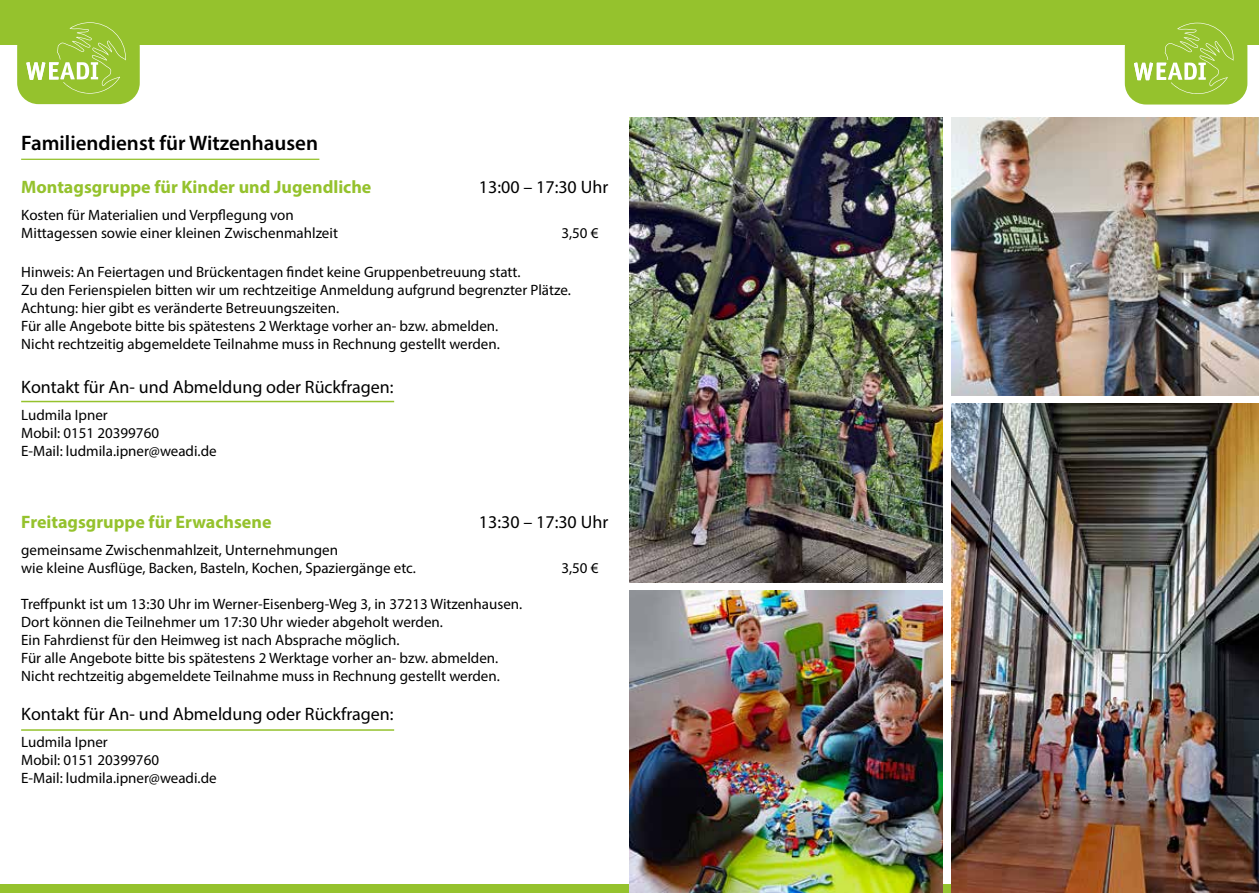
<style>
.page{position:relative;width:1259px;height:893px;background:#fff}
.page>*{position:absolute;margin:0;border:0;box-sizing:border-box;transform-origin:0 0}
.t1{font:600 21px "Myriad Pro";color:#000}
.t2{font:18px "Myriad Pro";color:#000}
.t3{font:700 18px "Myriad Pro";color:#95c22d}
.t4{font:15px/18px "Myriad Pro";color:#000}
</style>
<div class="page">
<div style="left:1124px;top:26px;width:123px;height:79px;background:#95c22d;border-radius:21px"></div>
<div style="left:632px;top:0;width:627px;height:45px;background:#95c22d"></div>
<svg style="left:1134px;top:23px;width:99px;height:71px"></svg>
<div style="left:17px;top:26px;width:123px;height:78px;background:#95c22d;border-radius:21px"></div>
<div style="left:0;top:0;width:635px;height:45px;background:#95c22d"></div>
<svg style="left:26px;top:22px;width:100px;height:72px"></svg>
<div style="left:0;top:884px;width:1259px;height:9px;background:#95c22d"></div>
<hr style="left:21px;top:401px;width:373px;height:1px;background:#95c22d">
<hr style="left:21px;top:159px;width:298px;height:1px;background:#95c22d">
<hr style="left:21px;top:729px;width:373px;height:2px;background:#95c22d">
<img style="left:952px;top:404px;width:307px;height:489px">
<img style="left:629px;top:591px;width:313px;height:302px">
<img style="left:952px;top:117px;width:307px;height:278px">
<img style="left:630px;top:117px;width:312px;height:465px">
<h1 class="t1" style="left:21px;top:129px;width:298px">Familiendienst für Witzenhausen</h1>
<p class="t3" style="left:21px;top:175px;width:352px">Montagsgruppe für Kinder und Jugendliche</p>
<p class="t2" style="left:479px;top:176px;width:131px">13:00 – 17:30 Uhr</p>
<p class="t4" style="left:21px;top:205px;width:318px">Kosten für Materialien und Verpflegung von<br>Mittagessen sowie einer kleinen Zwischenmahlzeit</p>
<p class="t4" style="left:561px;top:223px;width:39px">3,50 €</p>
<p class="t4" style="left:21px;top:263px;width:551px">Hinweis: An Feiertagen und Brückentagen findet keine Gruppenbetreuung statt.<br>Zu den Ferienspielen bitten wir um rechtzeitige Anmeldung aufgrund begrenzter Plätze.<br>Achtung: hier gibt es veränderte Betreuungszeiten.<br>Für alle Angebote bitte bis spätestens 2 Werktage vorher an- bzw. abmelden.<br>Nicht rechtzeitig abgemeldete Teilnahme muss in Rechnung gestellt werden.</p>
<p class="t2" style="left:21px;top:375px;width:374px">Kontakt für An- und Abmeldung oder Rückfragen:</p>
<p class="t4" style="left:21px;top:405px;width:197px">Ludmila Ipner<br>Mobil: 0151 20399760<br>E-Mail: ludmila.ipner@weadi.de</p>
<p class="t3" style="left:21px;top:510px;width:252px">Freitagsgruppe für Erwachsene</p>
<p class="t2" style="left:479px;top:510px;width:131px">13:30 – 17:30 Uhr</p>
<p class="t4" style="left:21px;top:540px;width:396px">gemeinsame Zwischenmahlzeit, Unternehmungen<br>wie kleine Ausflüge, Backen, Basteln, Kochen, Spaziergänge etc.</p>
<p class="t4" style="left:561px;top:558px;width:39px">3,50 €</p>
<p class="t4" style="left:21px;top:594px;width:502px">Treffpunkt ist um 13:30 Uhr im Werner-Eisenberg-Weg 3, in 37213 Witzenhausen.<br>Dort können die Teilnehmer um 17:30 Uhr wieder abgeholt werden.<br>Ein Fahrdienst für den Heimweg ist nach Absprache möglich.<br>Für alle Angebote bitte bis spätestens 2 Werktage vorher an- bzw. abmelden.<br>Nicht rechtzeitig abgemeldete Teilnahme muss in Rechnung gestellt werden.</p>
<p class="t2" style="left:21px;top:703px;width:374px">Kontakt für An- und Abmeldung oder Rückfragen:</p>
<p class="t4" style="left:21px;top:733px;width:197px">Ludmila Ipner<br>Mobil: 0151 20399760<br>E-Mail: ludmila.ipner@weadi.de</p>
</div>
